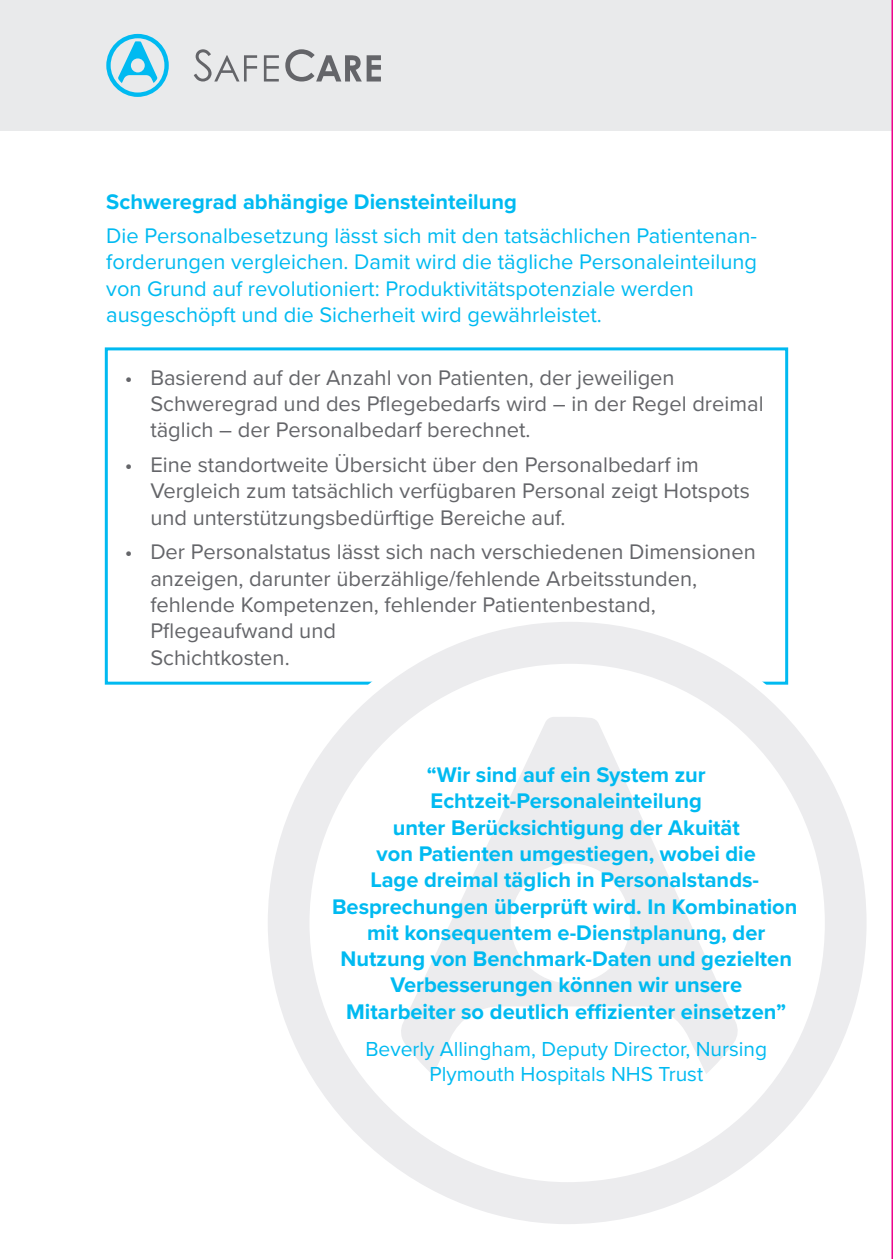
<style>
.page{position:relative;width:893px;height:1259px;background:#fff}
.page>*{position:absolute;margin:0;border:0;box-sizing:border-box;transform-origin:0 0}
.t1{font:21.9px/26.4px "Proxima Nova";color:#646569}
.t2{font:700 21.9px/26.4px "Proxima Nova";color:#00baf1;text-align:center}
.Coloured_Intro_text{font:21.9px/26.4px "Proxima Nova";color:#00baf1}
.t3{font:21px/25.2px "Proxima Nova";color:#00baf1;text-align:center}
</style>
<div class="page">
<div style="left:0;top:0;width:893px;height:131px;background:#e9eaeb"></div>
<div style="left:105px;top:347px;width:683px;height:337px;border:3px solid #00baf1"></div>
<svg style="left:268px;top:622px;width:598px;height:602px"></svg>
<svg style="left:194px;top:49px;width:63px;height:32px"></svg>
<svg style="left:264px;top:55px;width:15px;height:26px"></svg>
<svg style="left:285px;top:49px;width:96px;height:32px"></svg>
<svg style="left:106px;top:34px;width:63px;height:63px"></svg>
<hr style="left:891px;top:0;width:2px;height:1259px;background:#ed028c">
<p class="t2" style="left:106px;top:189px;width:412px">Schweregrad abhängige Diensteinteilung</p>
<p class="Coloured_Intro_text" style="left:106px;top:223px;width:652px">Die Personalbesetzung lässt sich mit den tatsächlichen Patientenan&shy;forderungen vergleichen. Damit wird die tägliche Personaleinteilung von Grund auf revolutioniert: Produktivitätspotenziale werden ausgeschöpft und die Sicherheit wird gewährleistet.</p>
<p class="t1" style="left:150px;top:365px;width:615px;text-indent:-26px">• Basierend auf der Anzahl von Patienten, der jeweiligen<br>Schweregrad und des Pflegebedarfs wird – in der Regel dreimal täglich – der Personalbedarf berechnet.</p>
<p class="t1" style="left:150px;top:452px;width:601px;text-indent:-26px">• Eine standortweite Übersicht über den Personalbedarf im<br>Vergleich zum tatsächlich verfügbaren Personal zeigt Hotspots und unterstützungsbedürftige Bereiche auf.</p>
<p class="t1" style="left:150px;top:539px;width:607px;text-indent:-26px">• Der Personalstatus lässt sich nach verschiedenen Dimensionen anzeigen, darunter überzählige/fehlende Arbeitsstunden, fehlende Kompetenzen, fehlender Patientenbestand, Pflegeaufwand und<br>Schichtkosten.</p>
<p class="t2" style="left:332px;top:762px;width:467px">“Wir sind auf ein System zur Echtzeit-Personaleinteilung<br>unter Berücksichtigung der Akuität<br>von Patienten umgestiegen, wobei die<br>Lage dreimal täglich in Personalstands-Besprechungen überprüft wird. In Kombination mit konsequentem e-Dienstplanung, der Nutzung von Benchmark-Daten und gezielten Verbesserungen können wir unsere Mitarbeiter so deutlich effizienter einsetzen”</p>
<p class="t3" style="left:365px;top:1036px;width:403px">Beverly Allingham, Deputy Director, Nursing<br>Plymouth Hospitals NHS Trust</p>
</div>
